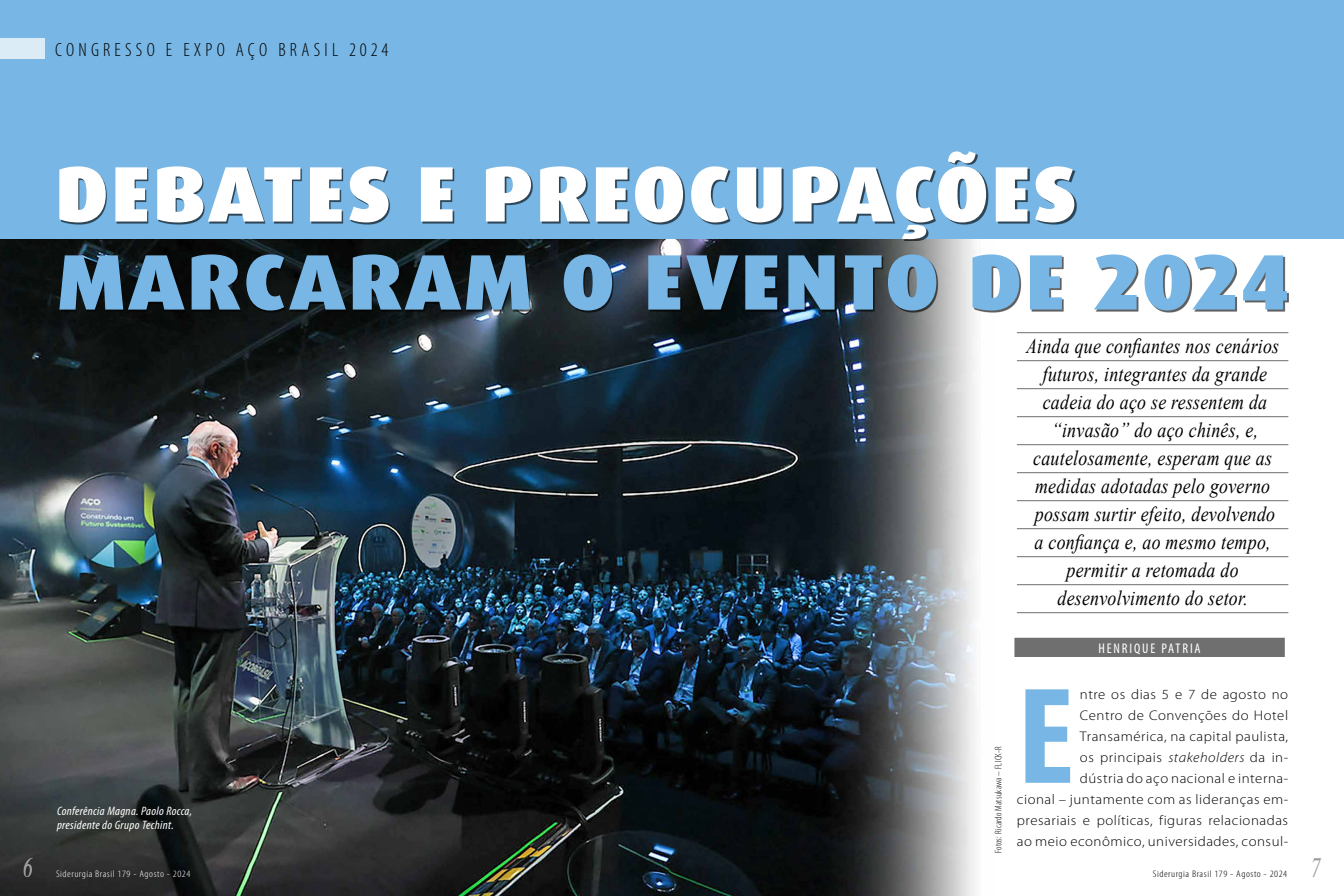
<style>
.page{position:relative;width:1344px;height:896px;background:#fff}
.page>*{position:absolute;margin:0;border:0;box-sizing:border-box;transform-origin:0 0}
.t1{font:700 condensed 138.6px "Myriad Pro";color:#78b7e5;scale:1.06 1}
.t2{font:900 78.75px "Dax Pro";letter-spacing:.04em;color:#78b7e5;scale:1.06 1}
.t3{font:900 78.75px "Dax Pro";letter-spacing:.03em;color:#fff;scale:1.05 1}
.t4{font:italic 28px "Times";color:#9d9d9c;scale:.65 1}
.t5{font:italic 21px/28px "Times New Roman";letter-spacing:.015em;color:#000;text-align:center;scale:.85 1}
.t6{font:300 condensed 19.25px "Myriad Pro";letter-spacing:.22em;color:#000}
.t7{font:300 14px/21px "Myriad Pro";letter-spacing:.035em;color:#000;text-align:right;scale:1.06 1}
.t8{font:condensed 14px "Myriad Pro";letter-spacing:.13em;color:#fff}
.t9{font:italic condensed 12.25px/14px "Myriad Pro";letter-spacing:.025em;color:#fff;scale:1.05 1}
.t10{font:300 condensed 9.62px "Myriad Pro";letter-spacing:.035em;color:#000;scale:1.15 1}
.t11{font:300 condensed 9.62px "Myriad Pro";letter-spacing:.05em;color:#fff;scale:1.15 1}
.t12{font:300 condensed 9.62px "Myriad Pro";letter-spacing:.035em;color:#000}
.s1{font-style:italic}
</style>
<div class="page">
<img style="left:0;top:238px;width:994px;height:658px">
<div style="left:0;top:0;width:1344px;height:238px;background:#78b7e5"></div>
<div style="left:0;top:38px;width:45px;height:21px;background:#dcecf7"></div>
<hr style="left:1017px;top:332px;width:271px;height:1px;background:#706f6f">
<hr style="left:1017px;top:360px;width:271px;height:1px;background:#706f6f">
<hr style="left:1017px;top:388px;width:271px;height:1px;background:#706f6f">
<hr style="left:1017px;top:416px;width:271px;height:1px;background:#706f6f">
<hr style="left:1017px;top:444px;width:271px;height:1px;background:#706f6f">
<hr style="left:1017px;top:472px;width:271px;height:1px;background:#706f6f">
<hr style="left:1017px;top:500px;width:271px;height:1px;background:#706f6f">
<hr style="left:1017px;top:528px;width:271px;height:1px;background:#706f6f">
<hr style="left:1017px;top:556px;width:271px;height:1px;background:#706f6f">
<hr style="left:1017px;top:584px;width:271px;height:1px;background:#706f6f">
<hr style="left:1017px;top:612px;width:271px;height:1px;background:#706f6f">
<div style="left:61px;top:153px;width:1015px;height:88px;background:#000;opacity:.63"></div>
<div style="left:61px;top:256px;width:1228px;height:56px;background:#000;opacity:.63"></div>
<div style="left:1014px;top:638px;width:271px;height:19px;background:#706f6f"></div>
<p class="t6" style="left:55px;top:39px;width:335px">CONGRESSO E EXPO AÇO BRASIL 2024</p>
<h3 class="t4" style="left:23px;top:844px;width:15px">6</h3>
<h2 class="t3" style="left:55px;top:143px;width:975px">DEBATES E PREOCUPAÇÕES</h2>
<h2 class="t2" style="left:57px;top:231px;width:1164px">MARCARAM O EVENTO DE 2024</h2>
<p class="t5" style="left:1026px;top:332px;width:299px">Ainda que confiantes nos cenários futuros, integrantes da grande cadeia do aço se ressentem da “invasão” do aço chinês, e, cautelosamente, esperam que as medidas adotadas pelo governo possam surtir efeito, devolvendo a confiança e, ao mesmo tempo, permitir a retomada do desenvolvimento do setor.</p>
<p class="t9" style="left:57px;top:805px;width:130px">Conferência Magna. Paolo Rocca, presidente do Grupo Techint.</p>
<p class="t12" style="left:993px;top:853px;width:108px;rotate:-90deg">Fotos: Ricardo Matsukawa – FLICK-R</p>
<p class="t8" style="left:1099px;top:640px;width:104px">HENRIQUE PATRIA</p>
<p class="t7" style="left:1017px;top:684px;width:257px">ntre os dias 5 e 7 de agosto no<br>Centro de Convenções do Hotel Transamérica, na capital paulista,<br>os principais <span class="s1">stakeholders</span> da in-<br>dústria do aço nacional e interna-<br>cional – juntamente com as lideranças em&shy;presariais e políticas, figuras relacionadas ao meio econômico, universidades, consul-</p>
<h1 class="t1" style="left:1017px;top:660px;width:56px">E</h1>
<p class="t11" style="left:56px;top:869px;width:118px">Siderurgia Brasil 179 - Agosto - 2024</p>
<h3 class="t4" style="left:1311px;top:844px;width:15px">7</h3>
<p class="t10" style="left:1153px;top:869px;width:118px">Siderurgia Brasil 179 - Agosto - 2024</p>
</div>
